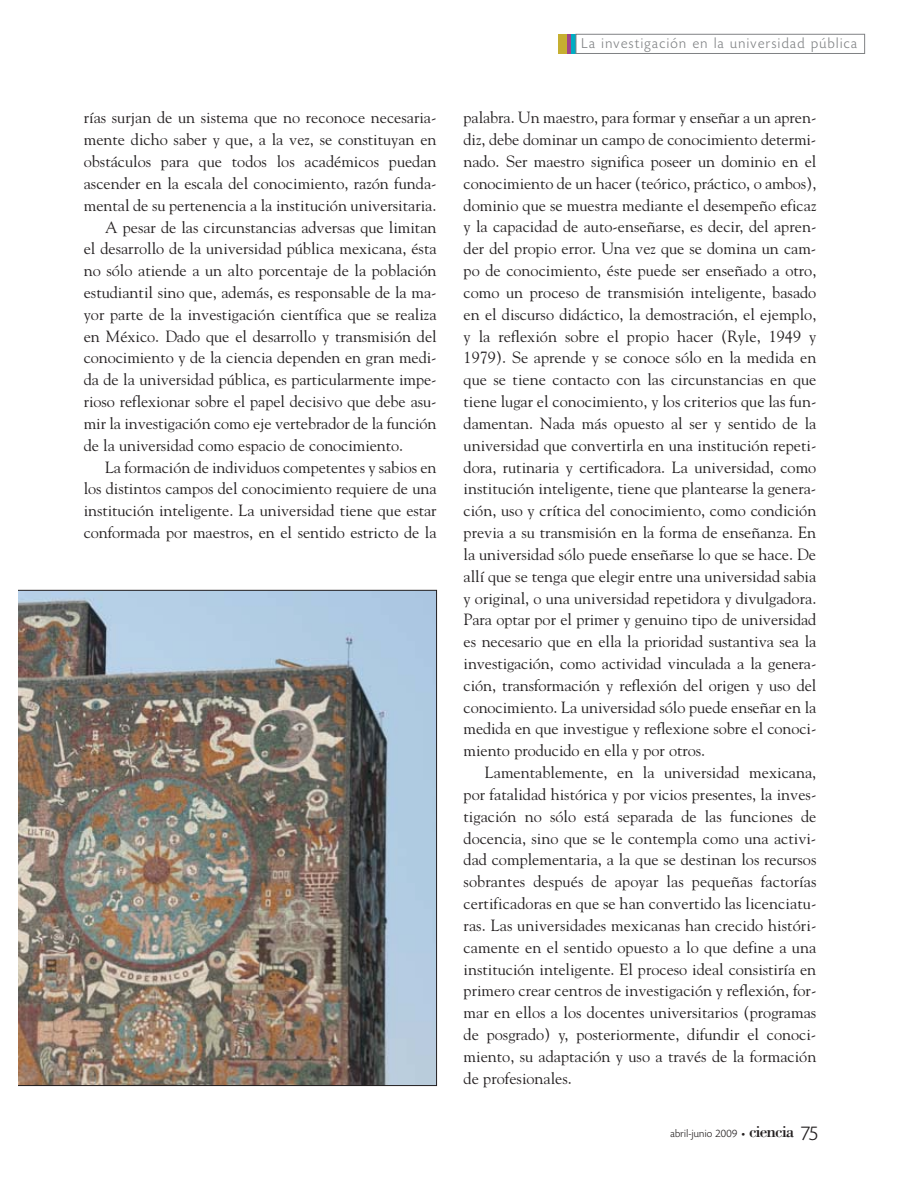
<style>
.page{position:relative;width:918px;height:1188px;background:#fff}
.page>*{position:absolute;margin:0;border:0;box-sizing:border-box;transform-origin:0 0}
.t1{font:17.25px "Bodoni";letter-spacing:-.05em;color:#231f20}
.t2{font:16.2px/21.8px "Goudy";letter-spacing:-.005em;color:#231f20;text-align:justify}
.t3{font:300 15px "Today HEF";letter-spacing:.095em;color:#808284}
.t4{font:300 11.25px "Today HEF";letter-spacing:.025em;color:#231f20}
.s1{font-family:"Officina Sans";font-weight:400;font-size:7.5px}
.s2{font-family:"Today HEF";font-weight:300;font-size:21px}
</style>
<div class="page">
<div style="left:558px;top:34px;width:9px;height:20px;background:#c6af31"></div>
<hr style="left:567px;top:34px;width:4px;height:20px;background:#a1458a">
<div style="left:571px;top:34px;width:5px;height:20px;background:#00acc3"></div>
<div style="left:576px;top:34px;width:289px;height:20px;border:1px solid #808284"></div>
<img style="left:18px;top:590px;width:419px;height:496px">
<p class="t2" style="left:84px;top:108px;width:354px">rías surjan de un sistema que no reconoce necesaria-</p>
<p class="t2" style="left:84px;top:130px;width:354px">mente dicho saber y que, a la vez, se constituyan en</p>
<p class="t2" style="left:84px;top:152px;width:354px">obstáculos para que todos los académicos puedan</p>
<p class="t2" style="left:84px;top:174px;width:354px">ascender en la escala del conocimiento, razón funda-</p>
<p class="t2" style="left:84px;top:195px;width:354px">mental de su pertenencia a la institución universitaria.</p>
<p class="t2" style="left:105px;top:217px;width:333px">A pesar de las circunstancias adversas que limitan</p>
<p class="t2" style="left:84px;top:239px;width:354px">el desarrollo de la universidad pública mexicana, ésta</p>
<p class="t2" style="left:84px;top:261px;width:354px">no sólo atiende a un alto porcentaje de la población</p>
<p class="t2" style="left:84px;top:283px;width:354px">estudiantil sino que, además, es responsable de la ma-</p>
<p class="t2" style="left:84px;top:305px;width:354px">yor parte de la investigación científica que se realiza</p>
<p class="t2" style="left:84px;top:326px;width:354px">en México. Dado que el desarrollo y transmisión del</p>
<p class="t2" style="left:84px;top:348px;width:354px">conocimiento y de la ciencia dependen en gran medi-</p>
<p class="t2" style="left:84px;top:370px;width:354px">da de la universidad pública, es particularmente impe-</p>
<p class="t2" style="left:84px;top:392px;width:354px">rioso reflexionar sobre el papel decisivo que debe asu-</p>
<p class="t2" style="left:84px;top:414px;width:354px">mir la investigación como eje vertebrador de la función</p>
<p class="t2" style="left:84px;top:436px;width:321px">de la universidad como espacio de conocimiento.</p>
<p class="t2" style="left:105px;top:457px;width:333px">La formación de individuos competentes y sabios en</p>
<p class="t2" style="left:84px;top:479px;width:354px">los distintos campos del conocimiento requiere de una</p>
<p class="t2" style="left:84px;top:501px;width:354px">institución inteligente. La universidad tiene que estar</p>
<p class="t2" style="left:84px;top:523px;width:354px">conformada por maestros, en el sentido estricto de la</p>
<p class="t3" style="left:582px;top:37px;width:277px">La investigación en la universidad pública</p>
<p class="t2" style="left:464px;top:108px;width:354px">palabra. Un maestro, para formar y enseñar a un apren&shy;diz, debe dominar un campo de conocimiento determi&shy;nado. Ser maestro significa poseer un dominio en el conocimiento de un hacer (teórico, práctico, o ambos), dominio que se muestra mediante el desempeño eficaz y la capacidad de auto-enseñarse, es decir, del apren&shy;der del propio error. Una vez que se domina un cam&shy;po de conocimiento, éste puede ser enseñado a otro, como un proceso de transmisión inteligente, basado en el discurso didáctico, la demostración, el ejemplo, y la reflexión sobre el propio hacer (Ryle, 1949 y 1979). Se aprende y se conoce sólo en la medida en que se tiene contacto con las circunstancias en que tiene lugar el conocimiento, y los criterios que las fun&shy;damentan. Nada más opuesto al ser y sentido de la universidad que convertirla en una institución repeti&shy;dora, rutinaria y certificadora. La universidad, como institución inteligente, tiene que plantearse la genera&shy;ción, uso y crítica del conocimiento, como condición previa a su transmisión en la forma de enseñanza. En la universidad sólo puede enseñarse lo que se hace. De allí que se tenga que elegir entre una universidad sabia y original, o una universidad repetidora y divulgadora.<br>Para optar por el primer y genuino tipo de universidad es necesario que en ella la prioridad sustantiva sea la investigación, como actividad vinculada a la genera&shy;ción, transformación y reflexión del origen y uso del conocimiento. La universidad sólo puede enseñar en la medida en que investigue y reflexione sobre el conoci&shy;miento producido en ella y por otros.</p>
<p class="t2" style="left:464px;top:763px;width:354px;text-indent:21px">Lamentablemente, en la universidad mexicana, por fatalidad histórica y por vicios presentes, la inves&shy;tigación no sólo está separada de las funciones de docencia, sino que se le contempla como una activi&shy;dad complementaria, a la que se destinan los recursos sobrantes después de apoyar las pequeñas factorías certificadoras en que se han convertido las licenciatu&shy;ras. Las universidades mexicanas han crecido históri&shy;camente en el sentido opuesto a lo que define a una institución inteligente. El proceso ideal consistiría en primero crear centros de investigación y reflexión, for&shy;mar en ellos a los docentes universitarios (programas de posgrado) y, posteriormente, difundir el conoci&shy;miento, su adaptación y uso a través de la formación de profesionales.</p>
<p class="t4" style="left:671px;top:1129px;width:76px">abril-junio 2009 <span class="s1">•</span></p>
<p class="t1" style="left:749px;top:1126px;width:70px">ciencia <span class="s2">75</span></p>
</div>
